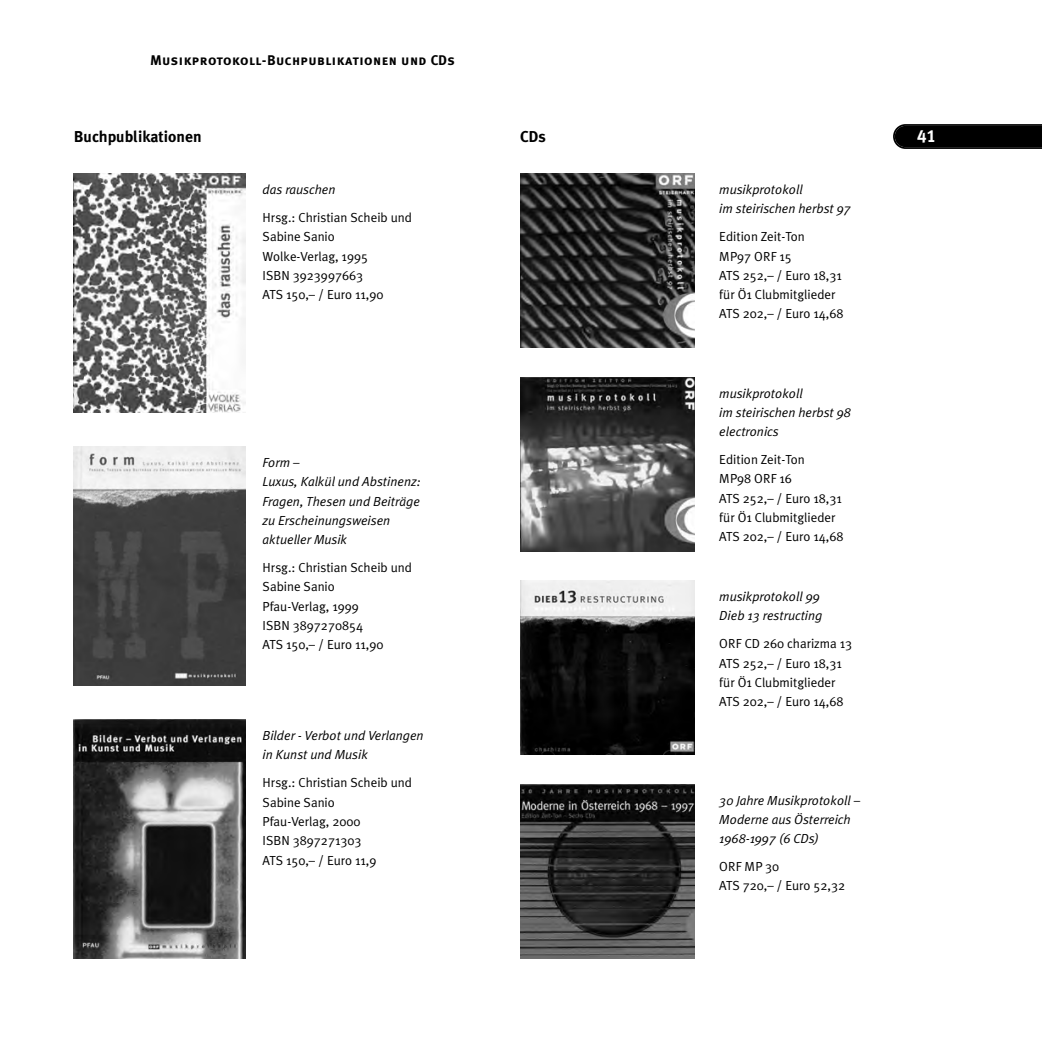
<style>
.page{position:relative;width:1042px;height:1042px;background:#fff}
.page>*{position:absolute;margin:0;border:0;box-sizing:border-box;transform-origin:0 0}
.t1{font:17.5px "Meta Plus Bold Caps";color:#fff}
.t2{font:700 15.75px "Meta Plus";color:#000}
.t3{font:14px "Meta Plus Bold Caps";letter-spacing:.03em;color:#000}
.t4{font:13.12px/19.2px "Meta Plus Normal";color:#000}
.t5{font:italic 13.12px/19.2px "Meta Plus Normal";color:#000}
</style>
<div class="page">
<svg style="left:893px;top:124px;width:148px;height:25px;background:#090909"></svg>
<img style="left:74px;top:719px;width:171px;height:238px">
<img style="left:74px;top:446px;width:171px;height:239px">
<img style="left:74px;top:174px;width:171px;height:238px">
<img style="left:520px;top:784px;width:174px;height:173px">
<img style="left:520px;top:174px;width:174px;height:173px">
<img style="left:520px;top:580px;width:174px;height:174px">
<img style="left:520px;top:377px;width:174px;height:174px">
<p class="t3" style="left:150px;top:52px;width:306px">Musikprotokoll-Buchpublikationen und CDs</p>
<p class="t2" style="left:74px;top:129px;width:129px">Buchpublikationen</p>
<p class="t2" style="left:520px;top:129px;width:27px">CDs</p>
<h1 class="t1" style="left:917px;top:126px;width:20px">41</h1>
<p class="t5" style="left:262px;top:180px;width:74px">das rauschen</p>
<p class="t4" style="left:262px;top:209px;width:151px">Hrsg.: Christian Scheib und<br>Sabine Sanio<br>Wolke-Verlag, 1995<br>ISBN 3923997663<br>ATS 150,– / Euro 11,90</p>
<p class="t5" style="left:719px;top:180px;width:133px">musikprotokoll<br>im steirischen herbst 97</p>
<p class="t4" style="left:719px;top:228px;width:126px">Edition Zeit-Ton<br>MP97 ORF 15<br>ATS 252,– / Euro 18,31 für Ö1 Clubmitglieder<br>ATS 202,– / Euro 14,68</p>
<p class="t5" style="left:262px;top:453px;width:160px">Form –<br>Luxus, Kalkül und Abstinenz:<br>Fragen, Thesen und Beiträge zu Erscheinungsweisen aktueller Musik</p>
<p class="t4" style="left:262px;top:559px;width:151px">Hrsg.: Christian Scheib und<br>Sabine Sanio<br>Pfau-Verlag, 1999<br>ISBN 3897270854<br>ATS 150,– / Euro 11,90</p>
<p class="t5" style="left:262px;top:726px;width:162px">Bilder - Verbot und Verlangen in Kunst und Musik</p>
<p class="t4" style="left:262px;top:774px;width:151px">Hrsg.: Christian Scheib und<br>Sabine Sanio<br>Pfau-Verlag, 2000<br>ISBN 3897271303<br>ATS 150,– / Euro 11,9</p>
<p class="t5" style="left:719px;top:384px;width:133px">musikprotokoll<br>im steirischen herbst 98 electronics</p>
<p class="t4" style="left:719px;top:451px;width:126px">Edition Zeit-Ton<br>MP98 ORF 16<br>ATS 252,– / Euro 18,31 für Ö1 Clubmitglieder<br>ATS 202,– / Euro 14,68</p>
<p class="t5" style="left:719px;top:587px;width:105px">musikprotokoll 99<br>Dieb 13 restructing</p>
<p class="t4" style="left:719px;top:635px;width:134px">ORF CD 260 charizma 13<br>ATS 252,– / Euro 18,31 für Ö1 Clubmitglieder<br>ATS 202,– / Euro 14,68</p>
<p class="t5" style="left:719px;top:791px;width:142px">30 Jahre Musikprotokoll –<br>Moderne aus Österreich<br>1968-1997 (6 CDs)</p>
<p class="t4" style="left:719px;top:858px;width:127px">ORF MP 30<br>ATS 720,– / Euro 52,32</p>
</div>
